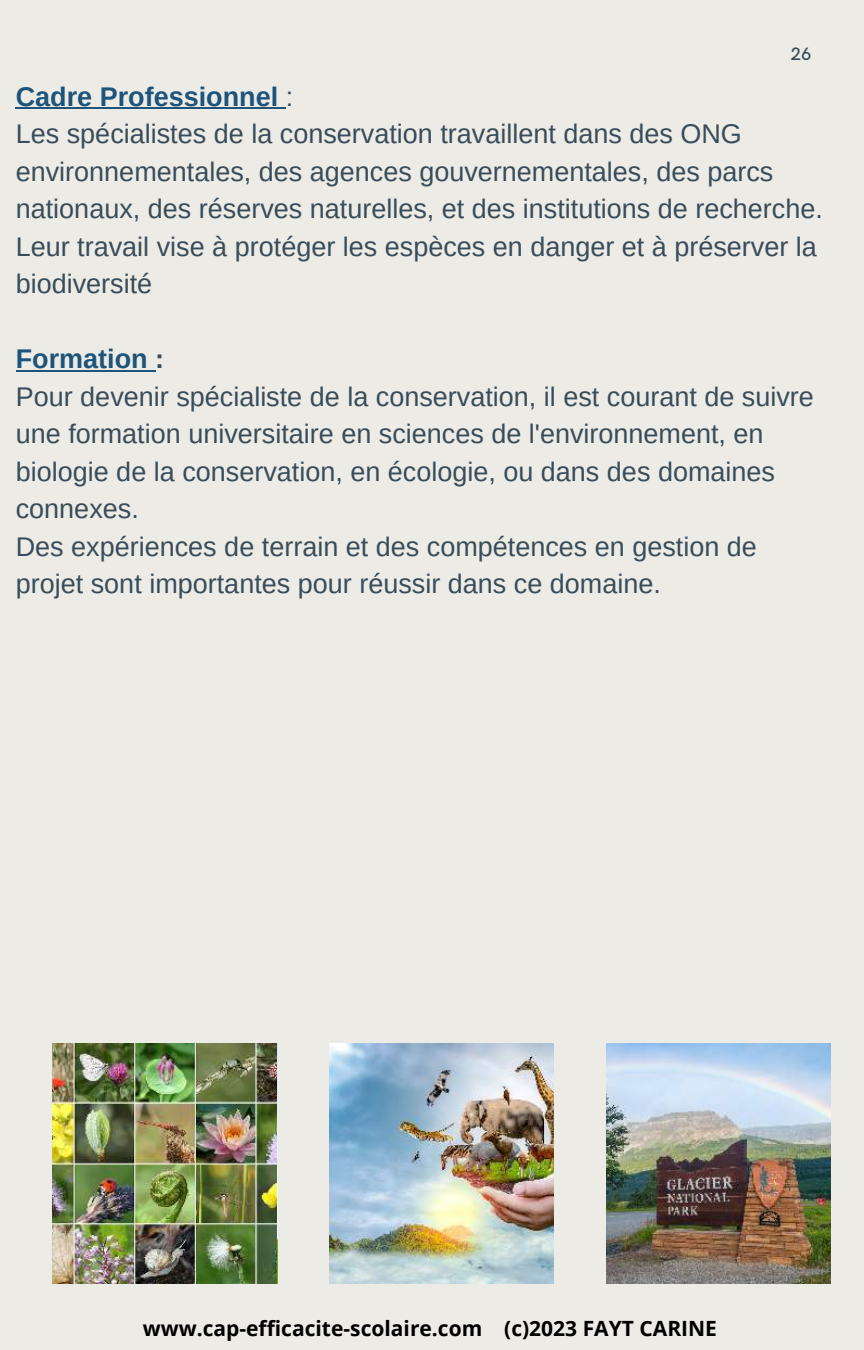
<style>
.page{position:relative;width:864px;height:1350px;background:#edebe6}
.page>*{position:absolute;margin:0;border:0;box-sizing:border-box;transform-origin:0 0}
.t1{font:27px/37.6px "Arimo";color:#394c59}
.t2{font:700 20.93px "Open Sans";color:#000}
.t3{font:500 18px "HK Grotesk";color:#394c59}
.s1{font-weight:700;color:#1e537a}
.s2{font-weight:700}
</style>
<div class="page">
<hr style="left:16px;top:107px;width:270px;height:2px;background:#1e537a">
<hr style="left:16px;top:370px;width:139px;height:1px;background:#1e537a">
<img style="left:53px;top:1044px;width:224px;height:239px">
<img style="left:330px;top:1044px;width:224px;height:239px">
<img style="left:607px;top:1044px;width:224px;height:239px">
<p class="t3" style="left:791px;top:41px;width:22px">26</p>
<p class="t1" style="left:16px;top:78px;width:809px"><span class="s1">Cadre Professionnel</span> :<br>Les spécialistes de la conservation travaillent dans des ONG environnementales, des agences gouvernementales, des parcs nationaux, des réserves naturelles, et des institutions de recherche.<br>Leur travail vise à protéger les espèces en danger et à préserver la biodiversité</p>
<p class="t1" style="left:16px;top:340px;width:800px"><span class="s1">Formation</span> <span class="s2">:<br></span>Pour devenir spécialiste de la conservation, il est courant de suivre une formation universitaire en sciences de l'environnement, en biologie de la conservation, en écologie, ou dans des domaines connexes.<br>Des expériences de terrain et des compétences en gestion de projet sont importantes pour réussir dans ce domaine.</p>
<p class="t2" style="left:143px;top:1313px;width:576px">www.cap-efficacite-scolaire.com (c)2023 FAYT CARINE</p>
</div>
